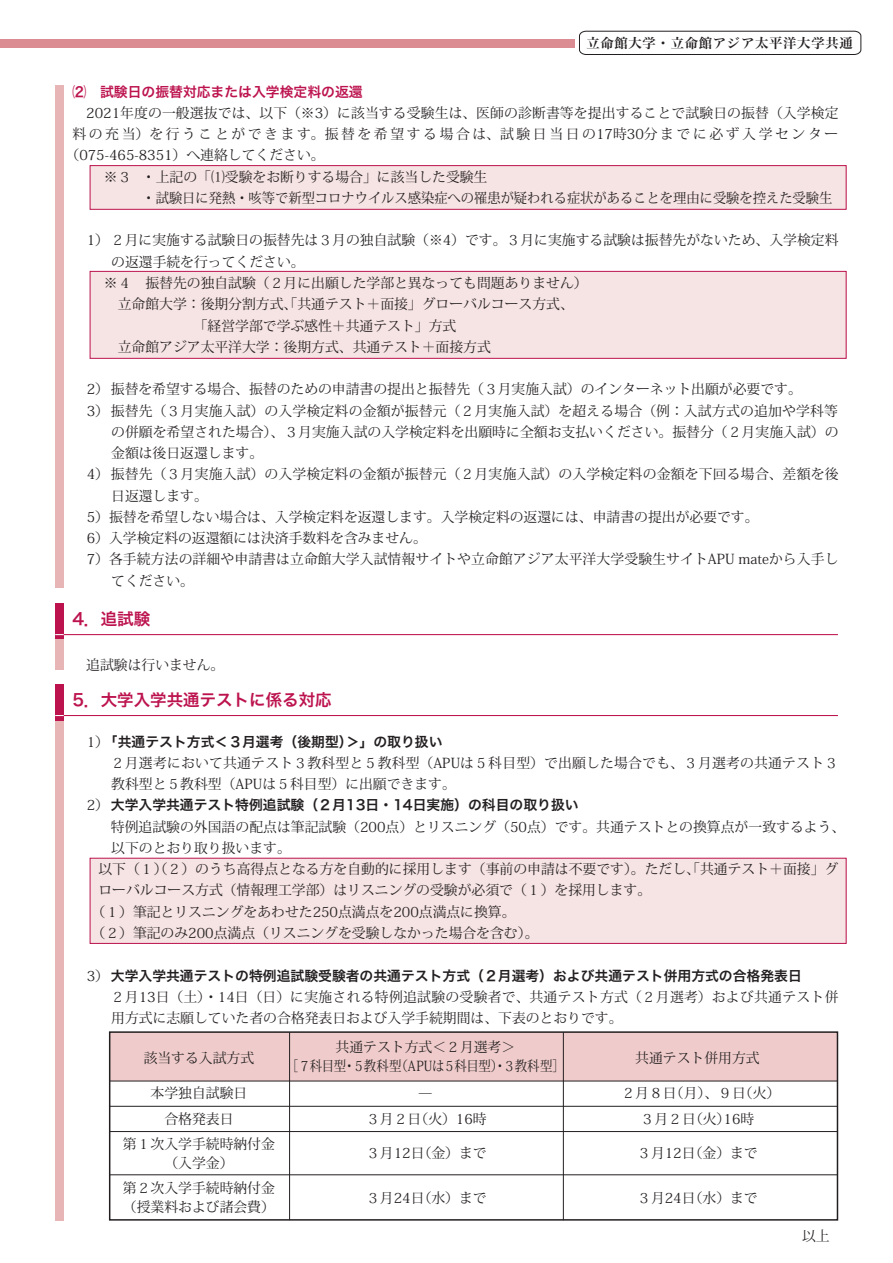
<style>
.page{position:relative;width:893px;height:1263px;background:#fff}
.page>*{position:absolute;margin:0;border:0;box-sizing:border-box;transform-origin:0 0}
.t1{font:16.5px "Hira Kaku Pro W6";color:#bc134e}
.t2{font:13.8px/19.2px "Koz Min Pro";color:#231f20}
.t3{font:13.8px "Hira Kaku Pro W6";color:#231f20}
.t4{font:13.8px "Koz Min Pro";letter-spacing:.19em;color:#231f20}
.t5{font:13.8px "Hira Kaku Pro W6";color:#bc134e}
.t6{font:13.35px "Hira Min Pro W6";letter-spacing:.05em;color:#231f20}
.s1{font-family:"Koz Min Pro"}
</style>
<div class="page">
<div style="left:110px;top:1032px;width:728px;height:49px;background:#efcccb"></div>
<div style="left:90px;top:271px;width:756px;height:87px;background:#f6e3e3"></div>
<div style="left:90px;top:271px;width:756px;height:88px;border:1px solid #bc134e"></div>
<div style="left:90px;top:858px;width:756px;height:85px;background:#f6e3e3"></div>
<div style="left:90px;top:858px;width:756px;height:86px;border:1px solid #bc134e"></div>
<div style="left:90px;top:166px;width:756px;height:43px;background:#f6e3e3"></div>
<div style="left:90px;top:165px;width:756px;height:45px;border:1px solid #bc134e"></div>
<div style="left:55px;top:85px;width:9px;height:503px;background:#e7b5b6"></div>
<div style="left:55px;top:604px;width:9px;height:36px;background:#bc134e"></div>
<hr style="left:60px;top:634px;width:778px;height:1px;background:#bc134e">
<div style="left:55px;top:640px;width:9px;height:30px;background:#e7b5b6"></div>
<div style="left:55px;top:685px;width:9px;height:36px;background:#bc134e"></div>
<hr style="left:60px;top:715px;width:778px;height:1px;background:#bc134e">
<div style="left:55px;top:721px;width:9px;height:499px;background:#e7b5b6"></div>
<div style="left:109px;top:1031px;width:729px;height:189px;border:2px solid #231f20"></div>
<hr style="left:289px;top:1032px;width:1px;height:188px;background:#231f20">
<hr style="left:563px;top:1032px;width:1px;height:188px;background:#231f20">
<hr style="left:109px;top:1081px;width:728px;height:1px;background:#231f20">
<hr style="left:109px;top:1106px;width:728px;height:1px;background:#231f20">
<hr style="left:109px;top:1131px;width:728px;height:1px;background:#231f20">
<hr style="left:109px;top:1174px;width:728px;height:1px;background:#231f20">
<div style="left:0;top:39px;width:575px;height:8px;background:#db8b92"></div>
<svg style="left:579px;top:30px;width:283px;height:25px"></svg>
<p class="t6" style="left:586px;top:31px;width:268px">立命館大学・立命館アジア太平洋大学共通</p>
<p class="t5" style="left:72px;top:79px;width:292px">⑵　試験日の振替対応または入学検定料の返還</p>
<p class="t2" style="left:72px;top:103px;width:767px">　2021年度の一般選抜では、以下（※3）に該当する受験生は、医師の診断書等を提出することで試験日の振替（入学検定</p>
<p class="t4" style="left:72px;top:124px;width:767px">料の充当）を行うことができます。振替を希望する場合は、試験日当日の17時30分までに必ず入学センター</p>
<p class="t2" style="left:66px;top:145px;width:261px">（075-465-8351）へ連絡してください。</p>
<p class="t2" style="left:104px;top:167px;width:385px">※３　・上記の「⑴受験をお断りする場合」に該当した受験生</p>
<p class="t2" style="left:104px;top:188px;width:730px">　　　・試験日に発熱・咳等で新型コロナウイルス感染症への罹患が疑われる症状があることを理由に受験を控えた受験生</p>
<p class="t2" style="left:87px;top:230px;width:753px">1） ２月に実施する試験日の振替先は３月の独自試験（※4）です。３月に実施する試験は振替先がないため、入学検定料</p>
<p class="t2" style="left:111px;top:252px;width:195px">の返還手続を行ってください。</p>
<p class="t2" style="left:104px;top:273px;width:485px">※４　振替先の独自試験（２月に出願した学部と異なっても問題ありません）</p>
<p class="t2" style="left:104px;top:294px;width:471px">　立命館大学：後期分割方式、「共通テスト＋面接」グローバルコース方式、</p>
<p class="t2" style="left:104px;top:315px;width:354px">　　　　　　　「経営学部で学ぶ感性＋共通テスト」方式</p>
<p class="t2" style="left:104px;top:337px;width:388px">　立命館アジア太平洋大学：後期方式、共通テスト＋面接方式</p>
<p class="t2" style="left:87px;top:379px;width:717px">2） 振替を希望する場合、振替のための申請書の提出と振替先（３月実施入試）のインターネット出願が必要です。</p>
<p class="t2" style="left:87px;top:400px;width:753px">3） 振替先（３月実施入試）の入学検定料の金額が振替元（２月実施入試）を超える場合（例：入試方式の追加や学科等</p>
<p class="t2" style="left:111px;top:422px;width:729px">の併願を希望された場合）、３月実施入試の入学検定料を出願時に全額お支払いください。振替分（２月実施入試）の</p>
<p class="t2" style="left:111px;top:443px;width:154px">金額は後日返還します。</p>
<p class="t2" style="left:87px;top:464px;width:753px">4） 振替先（３月実施入試）の入学検定料の金額が振替元（２月実施入試）の入学検定料の金額を下回る場合、差額を後</p>
<p class="t2" style="left:111px;top:485px;width:98px">日返還します。</p>
<p class="t2" style="left:87px;top:507px;width:673px">5）振替を希望しない場合は、入学検定料を返還します。入学検定料の返還には、申請書の提出が必要です。</p>
<p class="t2" style="left:87px;top:528px;width:342px">6）入学検定料の返還額には決済手数料を含みません。</p>
<p class="t2" style="left:87px;top:549px;width:753px">7）各手続方法の詳細や申請書は立命館大学入試情報サイトや立命館アジア太平洋大学受験生サイトAPU mateから入手し</p>
<p class="t2" style="left:111px;top:570px;width:84px">てください。</p>
<p class="t1" style="left:73px;top:604px;width:79px">4．追試験</p>
<p class="t2" style="left:72px;top:655px;width:154px">　追試験は行いません。</p>
<p class="t1" style="left:73px;top:685px;width:261px">5．大学入学共通テストに係る対応</p>
<p class="t3" style="left:87px;top:729px;width:357px"><span class="s1">1）</span>「共通テスト方式＜３月選考（後期型）＞」の取り扱い</p>
<p class="t2" style="left:111px;top:752px;width:729px;line-height:21.3px">２月選考において共通テスト３教科型と５教科型（APUは５科目型）で出願した場合でも、３月選考の共通テスト３教科型と５教科型（APUは５科目型）に出願できます。</p>
<p class="t3" style="left:87px;top:793px;width:493px"><span class="s1">2）</span> 大学入学共通テスト特例追試験（２月13日・14日実施）の科目の取り扱い</p>
<p class="t2" style="left:111px;top:816px;width:736px">特例追試験の外国語の配点は筆記試験（200点）とリスニング（50点）です。共通テストとの換算点が一致するよう、</p>
<p class="t2" style="left:111px;top:838px;width:181px">以下のとおり取り扱います。</p>
<p class="t2" style="left:98px;top:859px;width:741px">以下（１）（２）のうち高得点となる方を自動的に採用します（事前の申請は不要です）。ただし、「共通テスト＋面接」グ</p>
<p class="t2" style="left:98px;top:880px;width:554px">ローバルコース方式（情報理工学部）はリスニングの受験が必須で（１）を採用します。</p>
<p class="t2" style="left:92px;top:901px;width:426px">（１）筆記とリスニングをあわせた250点満点を200点満点に換算。</p>
<p class="t2" style="left:92px;top:923px;width:448px">（２）筆記のみ200点満点（リスニングを受験しなかった場合を含む）。</p>
<p class="t3" style="left:87px;top:963px;width:717px"><span class="s1">3）</span> 大学入学共通テストの特例追試験受験者の共通テスト方式（２月選考）および共通テスト併用方式の合格発表日</p>
<p class="t2" style="left:111px;top:985px;width:729px;line-height:21.3px">２月13日（土）・14日（日）に実施される特例追試験の受験者で、共通テスト方式（２月選考）および共通テスト併用方式に志願していた者の合格発表日および入学手続期間は、下表のとおりです。</p>
<p class="t2" style="left:144px;top:1047px;width:112px">該当する入試方式</p>
<p class="t2" style="left:635px;top:1047px;width:126px">共通テスト併用方式</p>
<p class="t2" style="left:151px;top:1083px;width:98px">本学独自試験日</p>
<p class="t2" style="left:621px;top:1083px;width:160px">２月８日（月）、９日（火）</p>
<p class="t2" style="left:286px;top:1036px;width:280px;text-align:center">共通テスト方式＜２月選考＞<br>［７科目型・５教科型（APUは５科目型）・３教科型］</p>
<p class="t2" style="left:419px;top:1082px;width:15px">̶</p>
<p class="t2" style="left:164px;top:1108px;width:71px">合格発表日</p>
<p class="t2" style="left:366px;top:1108px;width:122px">３月２日（火）16時</p>
<p class="t2" style="left:641px;top:1108px;width:115px">３月２日（火）16時</p>
<p class="t2" style="left:123px;top:1133px;width:154px;text-align:center">第１次入学手続時納付金（入学金）</p>
<p class="t2" style="left:366px;top:1143px;width:122px">３月12日（金）まで</p>
<p class="t2" style="left:637px;top:1143px;width:122px">３月12日（金）まで</p>
<p class="t2" style="left:123px;top:1178px;width:154px">第２次入学手続時納付金（授業料および諸会費）</p>
<p class="t2" style="left:366px;top:1188px;width:122px">３月24日（水）まで</p>
<p class="t2" style="left:637px;top:1188px;width:122px">３月24日（水）まで</p>
<p class="t2" style="left:802px;top:1226px;width:29px">以上</p>
</div>
